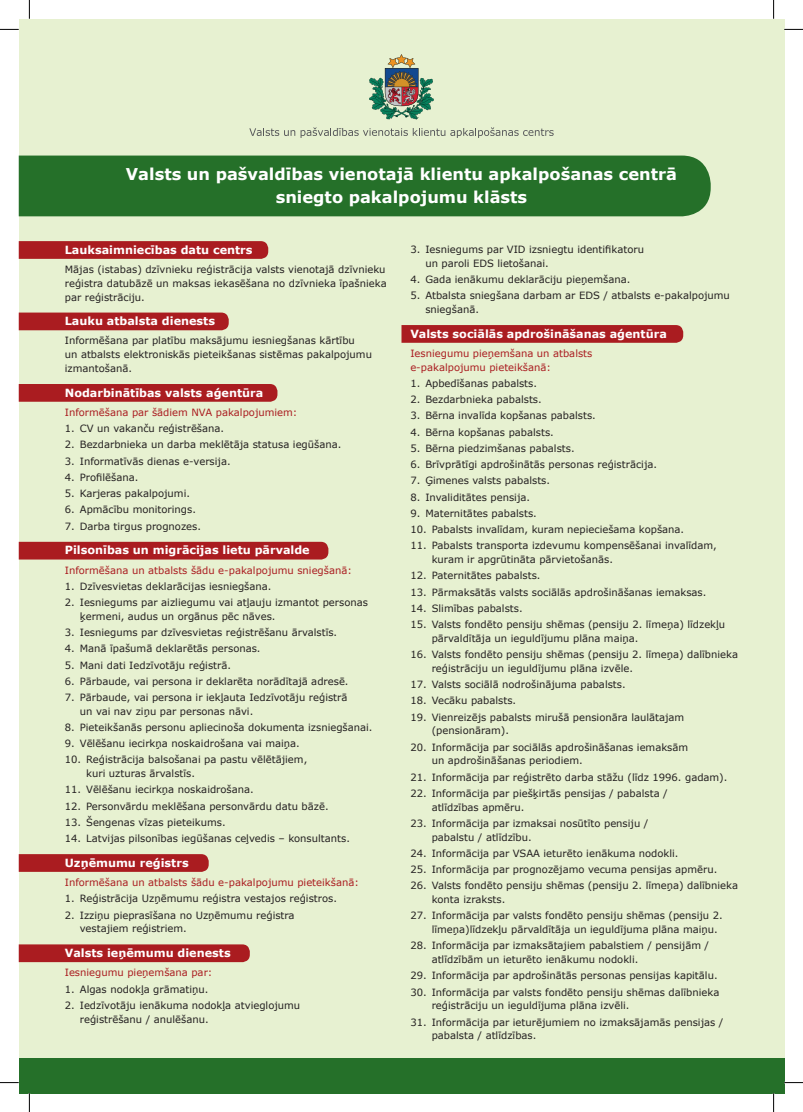
<style>
.page{position:relative;width:803px;height:1112px;background:#fff}
.page>*{position:absolute;margin:0;border:0;box-sizing:border-box;transform-origin:0 0}
.t1{font:700 16.25px/22.5px "Verdana";color:#fff;text-align:center}
.t2{font:700 11.25px "Verdana";color:#fff}
.t3{font:10px/13.8px "Verdana";color:#231f20}
.t4{font:10px/13.8px "Verdana";color:#aa1c20}
</style>
<div class="page">
<div style="left:19px;top:19px;width:765px;height:1073px;background:#e7f1d1"></div>
<div style="left:19px;top:155px;width:692px;height:61px;background:#257029"></div>
<svg style="left:19px;top:241px;width:249px;height:18px;background:#ab2023"></svg>
<div style="left:19px;top:312px;width:210px;height:18px;background:#aa1c20"></div>
<svg style="left:401px;top:325px;width:282px;height:18px;background:#ab2023"></svg>
<div style="left:19px;top:384px;width:258px;height:17px;background:#aa1c20"></div>
<div style="left:19px;top:541px;width:309px;height:18px;background:#aa1c20"></div>
<div style="left:19px;top:854px;width:190px;height:17px;background:#aa1c20"></div>
<div style="left:19px;top:944px;width:231px;height:17px;background:#aa1c20"></div>
<svg style="left:249px;top:128px;width:46px;height:8px"></svg>
<svg style="left:301px;top:127px;width:253px;height:11px"></svg>
<img style="left:369px;top:54px;width:65px;height:66px">
<div style="left:19px;top:1057px;width:765px;height:35px;background:#257029"></div>
<svg style="left:0;top:29px;width:19px;height:1px"></svg>
<svg style="left:784px;top:29px;width:19px;height:1px"></svg>
<svg style="left:0;top:1082px;width:19px;height:1px"></svg>
<svg style="left:784px;top:1081px;width:19px;height:2px"></svg>
<svg style="left:29px;top:0;width:1px;height:19px"></svg>
<svg style="left:29px;top:1092px;width:1px;height:19px"></svg>
<svg style="left:773px;top:0;width:1px;height:19px"></svg>
<svg style="left:773px;top:1092px;width:1px;height:19px"></svg>
<h1 class="t1" style="left:126px;top:163px;width:553px">Valsts un pašvaldības vienotajā klientu apkalpošanas centrā sniegto pakalpojumu klāsts</h1>
<p class="t2" style="left:65px;top:242px;width:189px">Lauksaimniecības datu centrs</p>
<p class="t3" style="left:65px;top:262px;width:323px;text-align:justify">Mājas (istabas) dzīvnieku reģistrācija valsts vienotajā dzīvnieku reģistra datubāzē un maksas iekasēšana no dzīvnieka īpašnieka par reģistrāciju.</p>
<p class="t2" style="left:65px;top:313px;width:152px">Lauku atbalsta dienests</p>
<p class="t3" style="left:65px;top:334px;width:309px">Informēšana par platību maksājumu iesniegšanas kārtību<br>un atbalsts elektroniskās pieteikšanas sistēmas pakalpojumu izmantošanā.</p>
<p class="t2" style="left:65px;top:384px;width:200px">Nodarbinātības valsts aģentūra</p>
<p class="t4" style="left:65px;top:405px;width:234px">Informēšana par šādiem NVA pakalpojumiem:</p>
<p class="t3" style="left:65px;top:421px;width:161px">1. CV un vakanču reģistrēšana.</p>
<p class="t3" style="left:65px;top:437px;width:278px">2. Bezdarbnieka un darba meklētāja statusa iegūšana.</p>
<p class="t3" style="left:65px;top:454px;width:167px">3. Informatīvās dienas e-versija.</p>
<p class="t3" style="left:65px;top:470px;width:75px">4. Profilēšana.</p>
<p class="t3" style="left:65px;top:486px;width:127px">5. Karjeras pakalpojumi.</p>
<p class="t3" style="left:65px;top:502px;width:133px">6. Apmācību monitorings.</p>
<p class="t3" style="left:65px;top:519px;width:138px">7. Darba tirgus prognozes.</p>
<p class="t2" style="left:65px;top:542px;width:246px">Pilsonības un migrācijas lietu pārvalde</p>
<p class="t4" style="left:65px;top:562px;width:289px">Informēšana un atbalsts šādu e-pakalpojumu sniegšanā:</p>
<p class="t3" style="left:65px;top:579px;width:208px">1. Dzīvesvietas deklarācijas iesniegšana.</p>
<p class="t3" style="left:80px;top:595px;width:290px;text-indent:-15px">2. Iesniegums par aizliegumu vai atļauju izmantot personas ķermeni, audus un orgānus pēc nāves.</p>
<p class="t3" style="left:65px;top:625px;width:274px">3. Iesniegums par dzīvesvietas reģistrēšanu ārvalstīs.</p>
<p class="t3" style="left:65px;top:641px;width:197px">4. Manā īpašumā deklarētās personas.</p>
<p class="t3" style="left:65px;top:657px;width:168px">5. Mani dati Iedzīvotāju reģistrā.</p>
<p class="t3" style="left:65px;top:674px;width:285px">6. Pārbaude, vai persona ir deklarēta norādītajā adresē.</p>
<p class="t3" style="left:80px;top:690px;width:269px;text-indent:-15px">7. Pārbaude, vai persona ir iekļauta Iedzīvotāju reģistrā un vai nav ziņu par personas nāvi.</p>
<p class="t3" style="left:65px;top:720px;width:309px">8. Pieteikšanās personu apliecinoša dokumenta izsniegšanai.</p>
<p class="t3" style="left:65px;top:736px;width:236px">9. Vēlēšanu iecirkņa noskaidrošana vai maiņa.</p>
<p class="t3" style="left:86px;top:752px;width:223px;text-indent:-21px">10. Reģistrācija balsošanai pa pastu vēlētājiem, kuri uzturas ārvalstīs.</p>
<p class="t3" style="left:65px;top:782px;width:191px">11. Vēlēšanu iecirkņa noskaidrošana.</p>
<p class="t3" style="left:65px;top:798px;width:265px">12. Personvārdu meklēšana personvārdu datu bāzē.</p>
<p class="t3" style="left:65px;top:815px;width:162px">13. Šengenas vīzas pieteikums.</p>
<p class="t3" style="left:65px;top:831px;width:287px">14. Latvijas pilsonības iegūšanas ceļvedis – konsultants.</p>
<p class="t2" style="left:65px;top:854px;width:125px">Uzņēmumu reģistrs</p>
<p class="t4" style="left:65px;top:875px;width:296px">Informēšana un atbalsts šādu e-pakalpojumu pieteikšanā:</p>
<p class="t3" style="left:65px;top:891px;width:274px">1. Reģistrācija Uzņēmumu reģistra vestajos reģistros.</p>
<p class="t3" style="left:80px;top:907px;width:216px;text-indent:-15px">2. Izziņu pieprasīšana no Uzņēmumu reģistra vestajiem reģistriem.</p>
<p class="t2" style="left:65px;top:944px;width:167px">Valsts ieņēmumu dienests</p>
<p class="t4" style="left:65px;top:965px;width:149px">Iesniegumu pieņemšana par:</p>
<p class="t3" style="left:65px;top:981px;width:145px">1. Algas nodokļa grāmatiņu.</p>
<p class="t3" style="left:80px;top:997px;width:222px;text-indent:-15px">2. Iedzīvotāju ienākuma nodokļa atvieglojumu reģistrēšanu / anulēšanu.</p>
<p class="t3" style="left:425px;top:242px;width:220px;text-indent:-15px">3. Iesniegums par VID izsniegtu identifikatoru un paroli EDS lietošanai.</p>
<p class="t3" style="left:410px;top:272px;width:221px">4. Gada ienākumu deklarāciju pieņemšana.</p>
<p class="t3" style="left:425px;top:288px;width:306px;text-indent:-15px">5. Atbalsta sniegšana darbam ar EDS / atbalsts e-pakalpojumu sniegšanā.</p>
<p class="t2" style="left:410px;top:325px;width:258px">Valsts sociālās apdrošināšanas aģentūra</p>
<p class="t4" style="left:410px;top:346px;width:184px">Iesniegumu pieņemšana un atbalsts e-pakalpojumu pieteikšanā:</p>
<p class="t3" style="left:410px;top:376px;width:128px">1. Apbedīšanas pabalsts.</p>
<p class="t3" style="left:410px;top:392px;width:133px">2. Bezdarbnieka pabalsts.</p>
<p class="t3" style="left:410px;top:408px;width:187px">3. Bērna invalīda kopšanas pabalsts.</p>
<p class="t3" style="left:410px;top:425px;width:145px">4. Bērna kopšanas pabalsts.</p>
<p class="t3" style="left:410px;top:441px;width:166px">5. Bērna piedzimšanas pabalsts.</p>
<p class="t3" style="left:410px;top:457px;width:248px">6. Brīvprātīgi apdrošinātās personas reģistrācija.</p>
<p class="t3" style="left:410px;top:473px;width:141px">7. Ģimenes valsts pabalsts.</p>
<p class="t3" style="left:410px;top:490px;width:121px">8. Invaliditātes pensija.</p>
<p class="t3" style="left:410px;top:506px;width:128px">9. Maternitātes pabalsts.</p>
<p class="t3" style="left:410px;top:522px;width:275px">10. Pabalsts invalīdam, kuram nepieciešama kopšana.</p>
<p class="t3" style="left:432px;top:538px;width:287px;text-indent:-21px">11. Pabalsts transporta izdevumu kompensēšanai invalīdam, kuram ir apgrūtināta pārvietošanās.</p>
<p class="t3" style="left:410px;top:568px;width:132px">12. Paternitātes pabalsts.</p>
<p class="t3" style="left:410px;top:584px;width:298px">13. Pārmaksātās valsts sociālās apdrošināšanas iemaksas.</p>
<p class="t3" style="left:410px;top:601px;width:114px">14. Slimības pabalsts.</p>
<p class="t3" style="left:432px;top:617px;width:295px;text-indent:-21px">15. Valsts fondēto pensiju shēmas (pensiju 2. līmeņa) līdzekļu pārvaldītāja un ieguldījumu plāna maiņa.</p>
<p class="t3" style="left:432px;top:647px;width:308px;text-indent:-21px">16. Valsts fondēto pensiju shēmas (pensiju 2. līmeņa) dalībnieka reģistrāciju un ieguldījumu plāna izvēle.</p>
<p class="t3" style="left:410px;top:677px;width:217px">17. Valsts sociālā nodrošinājuma pabalsts.</p>
<p class="t3" style="left:410px;top:693px;width:107px">18. Vecāku pabalsts.</p>
<p class="t3" style="left:432px;top:709px;width:254px;text-indent:-21px">19. Vienreizējs pabalsts mirušā pensionāra laulātajam (pensionāram).</p>
<p class="t3" style="left:432px;top:739px;width:258px;text-indent:-21px">20. Informācija par sociālās apdrošināšanas iemaksām un apdrošināšanas periodiem.</p>
<p class="t3" style="left:410px;top:769px;width:319px">21. Informācija par reģistrēto darba stāžu (līdz 1996. gadam).</p>
<p class="t3" style="left:432px;top:786px;width:237px;text-indent:-21px">22. Informācija par piešķirtās pensijas / pabalsta / atlīdzības apmēru.</p>
<p class="t3" style="left:432px;top:816px;width:218px;text-indent:-21px">23. Informācija par izmaksai nosūtīto pensiju / pabalstu / atlīdzību.</p>
<p class="t3" style="left:410px;top:846px;width:270px">24. Informācija par VSAA ieturēto ienākuma nodokli.</p>
<p class="t3" style="left:410px;top:862px;width:308px">25. Informācija par prognozējamo vecuma pensijas apmēru.</p>
<p class="t3" style="left:432px;top:878px;width:308px;text-indent:-21px">26. Valsts fondēto pensiju shēmas (pensiju 2. līmeņa) dalībnieka konta izraksts.</p>
<p class="t3" style="left:432px;top:908px;width:293px;text-indent:-21px">27. Informācija par valsts fondēto pensiju shēmas (pensiju 2. līmeņa)līdzekļu pārvaldītāja un ieguldījuma plāna maiņu.</p>
<p class="t3" style="left:432px;top:938px;width:279px;text-indent:-21px">28. Informācija par izmaksātajiem pabalstiem / pensijām / atlīdzībām un ieturēto ienākumu nodokli.</p>
<p class="t3" style="left:410px;top:968px;width:309px">29. Informācija par apdrošinātās personas pensijas kapitālu.</p>
<p class="t3" style="left:432px;top:984px;width:289px;text-indent:-21px">30. Informācija par valsts fondēto pensiju shēmas dalībnieka reģistrāciju un ieguldījuma plāna izvēli.</p>
<p class="t3" style="left:432px;top:1014px;width:293px;text-indent:-21px">31. Informācija par ieturējumiem no izmaksājamās pensijas / pabalsta / atlīdzības.</p>
</div>
